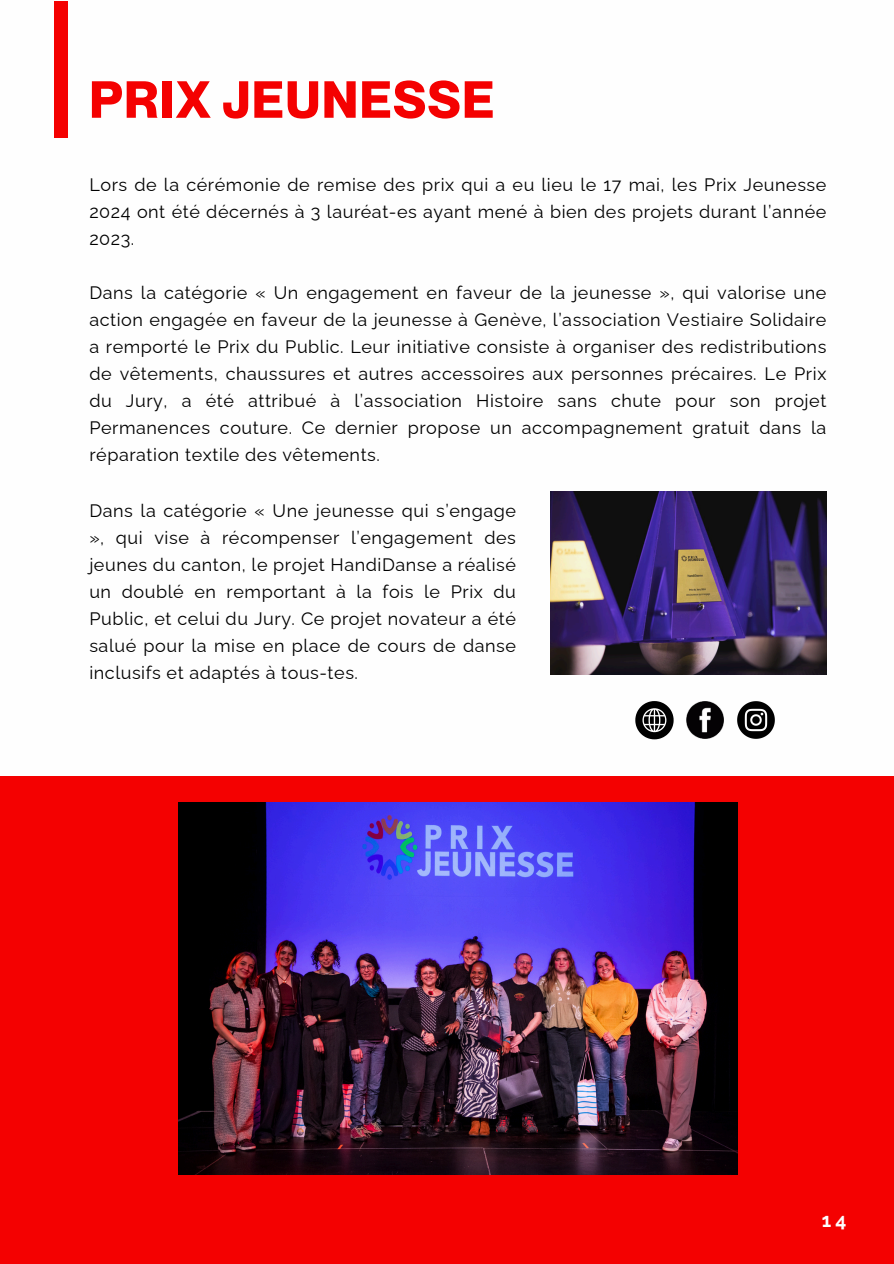
<style>
.page{position:relative;width:894px;height:1264px;background:#fff}
.page>*{position:absolute;margin:0;border:0;box-sizing:border-box;transform-origin:0 0}
.t1{font:700 51px "Neue Montreal";letter-spacing:.03em;color:#f40101}
.t2{font:700 19.2px "Raleway";color:#fefefe}
.t3{font:18px/27px "Raleway";letter-spacing:.03em;color:#000;text-align:justify}
</style>
<div class="page">
<div style="left:0;top:776px;width:893px;height:487px;background:#f40101"></div>
<div style="left:54px;top:1px;width:14px;height:137px;background:#f40101"></div>
<img style="left:550px;top:491px;width:276px;height:183px">
<img style="left:737px;top:701px;width:37px;height:37px">
<img style="left:686px;top:701px;width:37px;height:37px">
<svg style="left:635px;top:701px;width:38px;height:38px"></svg>
<img style="left:178px;top:802px;width:559px;height:372px">
<p class="t1" style="left:89px;top:68px;width:406px">PRIX JEUNESSE</p>
<h1 class="t3" style="left:89px;top:171px;width:738px">Lors de la cérémonie de remise des prix qui a eu lieu le 17 mai, les Prix Jeunesse 2024 ont été décernés à 3 lauréat-es ayant mené à bien des projets durant l’année 2023.</h1>
<p class="t3" style="left:89px;top:279px;width:738px">Dans la catégorie « Un engagement en faveur de la jeunesse », qui valorise une action engagée en faveur de la jeunesse à Genève, l’association Vestiaire Solidaire a remporté le Prix du Public. Leur initiative consiste à organiser des redistributions de vêtements, chaussures et autres accessoires aux personnes précaires. Le Prix du Jury, a été attribué à l’association Histoire sans chute pour son projet Permanences couture. Ce dernier propose un accompagnement gratuit dans la réparation textile des vêtements.</p>
<p class="t3" style="left:89px;top:496px;width:428px">Dans la catégorie « Une jeunesse qui s’engage », qui vise à récompenser l’engagement des jeunes du canton, le projet HandiDanse a réalisé un doublé en remportant à la fois le Prix du Public, et celui du Jury. Ce projet novateur a été salué pour la mise en place de cours de danse inclusifs et adaptés à tous-tes.</p>
<p class="t2" style="left:821px;top:1209px;width:26px">14</p>
</div>
